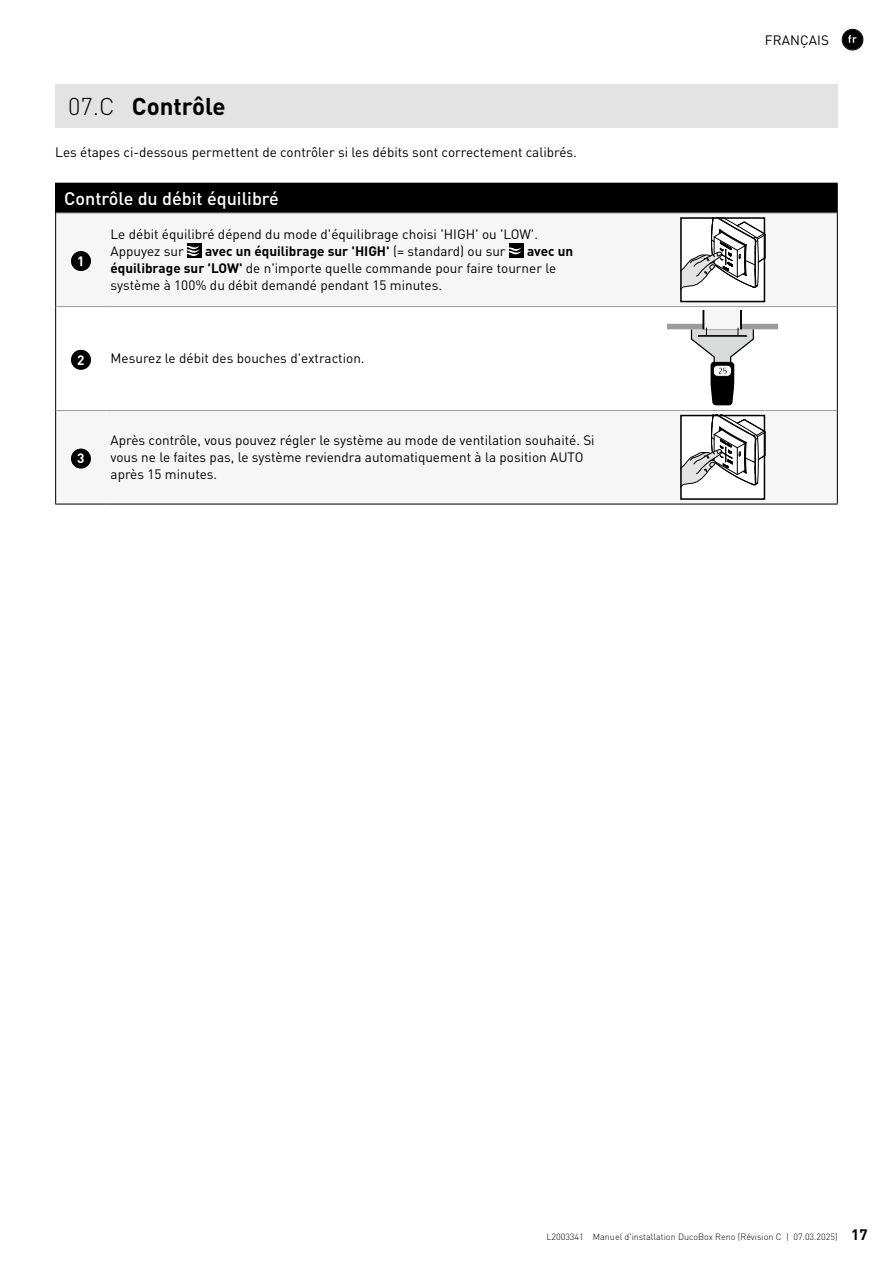
<style>
.page{position:relative;width:893px;height:1263px;background:#fff}
.page>*{position:absolute;margin:0;border:0;box-sizing:border-box;transform-origin:0 0}
.t1{font:700 24px "DINOT";color:#000}
.t2{font:500 18px "DINOT";color:#fff}
.t3{font:700 15px "DINOT";color:#000}
.t4{font:13.5px/16.8px "DINOT";color:#000}
.t5{font:700 13.5px "DINOT";color:#000}
.t6{font:700 13.5px "DINOT";color:#fff}
.t7{font:300 9px "DINOT";color:#000}
.s1{font-weight:300}
.s2{font-weight:400}
.s3{font-weight:700}
</style>
<div class="page">
<div style="left:842px;top:30px;width:21px;height:20px;background:#000;border-radius:50%"></div>
<svg style="left:848px;top:35px;width:9px;height:8px"></svg>
<div style="left:842px;top:29px;width:21px;height:21px;border:1px solid #000;border-radius:50%"></div>
<div style="left:55px;top:84px;width:783px;height:44px;background:#e3e3e3"></div>
<div style="left:56px;top:183px;width:781px;height:30px;background:#000"></div>
<div style="left:56px;top:214px;width:781px;height:290px;background:#f6f6f6"></div>
<svg style="left:56px;top:307px;width:781px;height:103px"></svg>
<hr style="left:55px;top:183px;width:51px;height:1px;background:#000">
<svg style="left:55px;top:184px;width:1px;height:29px"></svg>
<hr style="left:608px;top:183px;width:230px;height:1px;background:#000">
<svg style="left:837px;top:184px;width:1px;height:29px"></svg>
<hr style="left:55px;top:213px;width:1px;height:94px;background:#000">
<hr style="left:837px;top:213px;width:1px;height:94px;background:#000">
<hr style="left:55px;top:307px;width:1px;height:103px;background:#000">
<hr style="left:837px;top:307px;width:1px;height:103px;background:#000">
<hr style="left:55px;top:410px;width:1px;height:94px;background:#000">
<hr style="left:837px;top:410px;width:1px;height:94px;background:#000">
<hr style="left:55px;top:504px;width:51px;height:1px;background:#000">
<hr style="left:106px;top:504px;width:502px;height:1px;background:#000">
<hr style="left:608px;top:504px;width:230px;height:1px;background:#000">
<hr style="left:56px;top:213px;width:50px;height:1px;background:#9c9c9d">
<hr style="left:106px;top:213px;width:502px;height:1px;background:#9c9c9d">
<hr style="left:608px;top:213px;width:229px;height:1px;background:#9c9c9d">
<hr style="left:56px;top:306px;width:50px;height:1px;background:#9c9c9d">
<hr style="left:106px;top:306px;width:502px;height:1px;background:#9c9c9d">
<hr style="left:608px;top:306px;width:229px;height:1px;background:#9c9c9d">
<hr style="left:56px;top:410px;width:50px;height:1px;background:#9c9c9d">
<hr style="left:106px;top:410px;width:502px;height:1px;background:#9c9c9d">
<hr style="left:608px;top:410px;width:229px;height:1px;background:#9c9c9d">
<div style="left:70px;top:250px;width:22px;height:22px;background:#000;border-radius:50%"></div>
<div style="left:70px;top:250px;width:22px;height:22px;border:1px solid #fff;border-radius:50%"></div>
<div style="left:187px;top:243px;width:15px;height:15px;background:#000"></div>
<svg style="left:187px;top:246px;width:13px;height:10px"></svg>
<div style="left:509px;top:243px;width:15px;height:15px;background:#000"></div>
<svg style="left:509px;top:247px;width:13px;height:8px"></svg>
<div style="left:681px;top:218px;width:83px;height:84px;background:#fff"></div>
<svg style="left:683px;top:220px;width:79px;height:68px"></svg>
<div style="left:680px;top:217px;width:85px;height:85px;border:2px solid #000"></div>
<div style="left:70px;top:349px;width:22px;height:21px;background:#000;border-radius:50%"></div>
<div style="left:70px;top:349px;width:22px;height:22px;border:1px solid #fff;border-radius:50%"></div>
<div style="left:667px;top:311px;width:111px;height:94px;background:#fff"></div>
<div style="left:667px;top:324px;width:111px;height:5px;background:#9c9c9d"></div>
<div style="left:702px;top:311px;width:40px;height:18px;background:#070707"></div>
<div style="left:704px;top:311px;width:36px;height:18px;background:#f6f6f6"></div>
<svg style="left:690px;top:328px;width:65px;height:77px"></svg>
<div style="left:70px;top:448px;width:22px;height:21px;background:#000;border-radius:50%"></div>
<div style="left:70px;top:447px;width:22px;height:23px;border:1px solid #fff;border-radius:50%"></div>
<div style="left:681px;top:415px;width:83px;height:84px;background:#fff"></div>
<svg style="left:683px;top:418px;width:79px;height:68px"></svg>
<div style="left:680px;top:415px;width:85px;height:85px;border:2px solid #000"></div>
<h1 class="t1" style="left:68px;top:90px;width:159px"><span class="s1">07.C</span> Contrôle</h1>
<p class="t4" style="left:55px;top:143px;width:521px">Les étapes ci-dessous permettent de contrôler si les débits sont correctement calibrés.</p>
<h2 class="t2" style="left:64px;top:186px;width:216px">Contrôle du débit équilibré</h2>
<p class="t6" style="left:77px;top:252px;width:9px">1</p>
<p class="t4" style="left:111px;top:225px;width:427px">Le débit équilibré dépend du mode d'équilibrage choisi 'HIGH' ou 'LOW'.<br>Appuyez sur</p>
<p class="t5" style="left:205px;top:242px;width:302px">avec un équilibrage sur 'HIGH' <span class="s2">(= standard) ou sur</span></p>
<p class="t4" style="left:111px;top:242px;width:464px;text-indent:416px"><span class="s3">avec un équilibrage sur 'LOW'</span> de n'importe quelle commande pour faire tourner le système à 100% du débit demandé pendant 15 minutes.</p>
<p class="t6" style="left:77px;top:351px;width:9px">2</p>
<p class="t4" style="left:111px;top:349px;width:253px">Mesurez le débit des bouches d'extraction.</p>
<p class="t6" style="left:77px;top:449px;width:9px">3</p>
<p class="t4" style="left:111px;top:431px;width:486px">Après contrôle, vous pouvez régler le système au mode de ventilation souhaité. Si vous ne le faites pas, le système reviendra automatiquement à la position AUTO après 15 minutes.</p>
<p class="t4" style="left:765px;top:31px;width:66px">FRANÇAIS</p>
<p class="t7" style="left:546px;top:1230px;width:293px">L2003341 Manuel d'installation DucoBox Reno (Révision C | 07.03.2025)</p>
<p class="t3" style="left:851px;top:1224px;width:18px">17</p>
</div>
